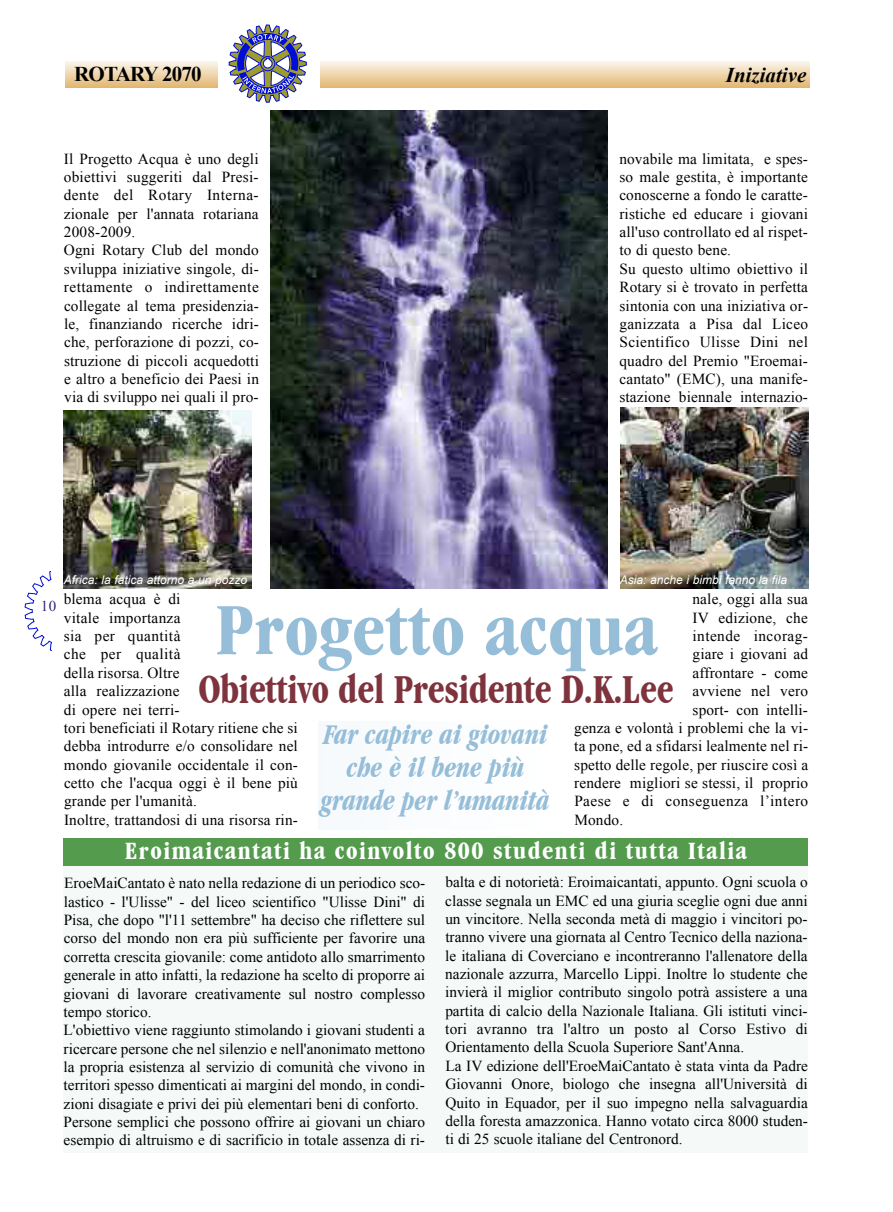
<style>
.page{position:relative;width:893px;height:1212px;background:#fff}
.page>*{position:absolute;margin:0;border:0;box-sizing:border-box;transform-origin:0 0}
.t1{font:700 76.5px "Garmd ITC Bk Cn BT";letter-spacing:.005em;color:#96bed8}
.t2{font:700 42.9px "Garmd ITC Bk Cn BT";letter-spacing:-.01em;color:#7e333d;scale:.91 1}
.t3{font:italic 700 29.7px/33px "Garmd ITC Bk Cn BT";letter-spacing:-.01em;color:#96bed8;text-align:center;scale:.91 1}
.t4{font:700 25.95px "Garmd ITC Bk Cn BT";letter-spacing:.055em;color:#fff}
.t5{font:700 21px "Times New Roman";letter-spacing:-.04em;color:#000}
.t6{font:italic 700 21px "Times New Roman";color:#000}
.t7{font:15.3px/18.3px "Times New Roman";color:#000}
.t8{font:15.3px "Times New Roman";letter-spacing:.03em;color:#000}
.t9{font:15px "Times New Roman";color:#35236d}
.t10{font:italic 12px "Arial";color:#fff}
</style>
<div class="page">
<div style="left:64px;top:839px;width:744px;height:313px;background:#f5f9f8"></div>
<svg style="left:25px;top:571px;width:27px;height:80px"></svg>
<svg style="left:229px;top:25px;width:78px;height:78px"></svg>
<div style="left:65px;top:61px;width:152px;height:26px;background:linear-gradient(to bottom,#fbf6ee,#e4bb77)"></div>
<div style="left:320px;top:61px;width:489px;height:26px;background:linear-gradient(to bottom,#fbf6ee,#e4bb77)"></div>
<div style="left:64px;top:838px;width:744px;height:28px;background:#549b4e"></div>
<img style="left:271px;top:110px;width:336px;height:479px">
<img style="left:620px;top:408px;width:188px;height:181px">
<img style="left:64px;top:410px;width:188px;height:179px">
<div style="left:319px;top:721px;width:234px;height:109px;background:#fafcfd"></div>
<h3 class="t5" style="left:74px;top:62px;width:129px">ROTARY 2070</h3>
<h3 class="t6" style="left:726px;top:63px;width:82px">Iniziative</h3>
<p class="t7" style="left:64px;top:149px;width:197px">Il Progetto Acqua è uno degli obiettivi suggeriti dal Presi - den te del Rotary Interna - zionale per l'annata rotariana<br>2008-2009.<br>Ogni Rotary Club del mondo sviluppa iniziative singole, di&shy;rettamente o indirettamente collegate al tema presidenzia&shy;le, finanziando ricerche idri&shy;che, perforazione di pozzi, co&shy;struzione di piccoli acquedotti e altro a beneficio dei Paesi in via di sviluppo nei quali il pro-</p>
<p class="t7" style="left:619px;top:149px;width:190px">novabile ma limitata, e spes&shy;so male gestita, è importante conoscerne a fondo le caratte&shy;ristiche ed educare i giovani all'uso controllato ed al rispet&shy;to di questo bene.<br>Su questo ultimo obiettivo il<br>Rotary si è trovato in perfetta sintonia con una iniziativa or&shy;ganizzata a Pisa dal Liceo<br>Scientifico Ulisse Dini nel quadro del Premio "Eroemai - cantato" (EMC), una manife&shy;stazione biennale internazio-</p>
<p class="t10" style="left:64px;top:573px;width:185px">Africa: la fatica attorno a un pozzo</p>
<p class="t10" style="left:620px;top:572px;width:169px">Asia: anche i bimbi fanno la fila</p>
<p class="t9" style="left:41px;top:597px;width:17px">10</p>
<p class="t7" style="left:64px;top:590px;width:236px">blema acqua è di<br>vitale importanza<br>sia per quantità<br>che per qualità<br>della risorsa. Oltre<br>alla realizzazione<br>di opere nei terri-<br>tori beneficiati il Rotary ritiene che si debba introdurre e/o consolidare nel mondo giovanile occidentale il con&shy;cetto che l'acqua oggi è il bene più grande per l'umanità.<br>Inoltre, trattandosi di una risorsa rin-</p>
<p class="t7" style="left:692px;top:590px;width:117px">nale, og gi alla sua</p>
<p class="t7" style="left:692px;top:608px;width:117px">IV edizione, che</p>
<p class="t8" style="left:692px;top:627px;width:117px">intende incorag-</p>
<p class="t7" style="left:692px;top:645px;width:117px">giare i giovani ad</p>
<p class="t7" style="left:692px;top:663px;width:117px">affrontare - come</p>
<p class="t7" style="left:692px;top:682px;width:117px">avviene nel vero</p>
<p class="t7" style="left:692px;top:700px;width:117px">sport- con intelli-</p>
<p class="t7" style="left:574px;top:718px;width:235px">genza e volontà i problemi che la vi-</p>
<p class="t7" style="left:574px;top:737px;width:235px">ta pone, ed a sfidarsi lealmente nel ri-</p>
<p class="t7" style="left:574px;top:755px;width:235px">spetto delle regole, per riuscire così a</p>
<p class="t7" style="left:574px;top:773px;width:235px">rendere migliori se stessi, il proprio</p>
<p class="t8" style="left:574px;top:792px;width:235px">Paese e di conseguenza l’intero</p>
<p class="t7" style="left:574px;top:810px;width:50px">Mondo.</p>
<h1 class="t1" style="left:215px;top:584px;width:444px">Progetto acqua</h1>
<h2 class="t2" style="left:198px;top:664px;width:524px">Obiettivo del Presidente D.K.Lee</h2>
<h3 class="t3" style="left:321px;top:717px;width:253px">Far capire ai giovani che è il bene più grande per l’umanità</h3>
<h3 class="t4" style="left:125px;top:835px;width:624px">Eroimaicantati ha coinvolto 800 studenti di tutta Italia</h3>
<p class="t7" style="left:64px;top:874px;width:363px">EroeMaiCantato è nato nella redazione di un periodico sco&shy;lastico - l'Ulisse" - del liceo scientifico "Ulisse Dini" di Pisa, che dopo "l'11 settembre" ha deciso che riflettere sul corso del mondo non era più sufficiente per favorire una corretta crescita giovanile: come antidoto allo smarrimento generale in atto infatti, la redazione ha scelto di proporre ai giovani di lavorare creativamente sul nostro complesso tempo storico.<br>L'obiettivo viene raggiunto stimolando i giovani studenti a ricercare persone che nel silenzio e nell'anonimato mettono la propria esistenza al servizio di comunità che vivono in territori spesso dimenticati ai margini del mondo, in condi&shy;zioni disagiate e privi dei più elementari beni di conforto.<br>Persone semplici che possono offrire ai giovani un chiaro esempio di altruismo e di sacrificio in totale assenza di ri-</p>
<p class="t7" style="left:445px;top:873px;width:364px">balta e di notorietà: Eroimaicantati, appunto. Ogni scuola o classe segnala un EMC ed una giuria sceglie ogni due anni un vincitore. Nella seconda metà di maggio i vincitori po&shy;tranno vivere una giornata al Centro Tecnico della naziona&shy;le italiana di Coverciano e incontreranno l'allenatore della nazionale azzurra, Marcello Lippi. Inoltre lo studente che invierà il miglior contributo singolo potrà assistere a una partita di calcio della Nazionale Italiana. Gli istituti vinci&shy;tori avranno tra l'altro un posto al Corso Estivo di Orientamento della Scuola Superiore Sant'Anna.<br>La IV edizione dell'EroeMaiCantato è stata vinta da Padre Giovanni Onore, biologo che insegna all'Università di Quito in Equador, per il suo impegno nella salvaguardia della foresta amazzonica. Hanno votato circa 8000 studen&shy;ti di 25 scuole italiane del Centronord.</p>
</div>
